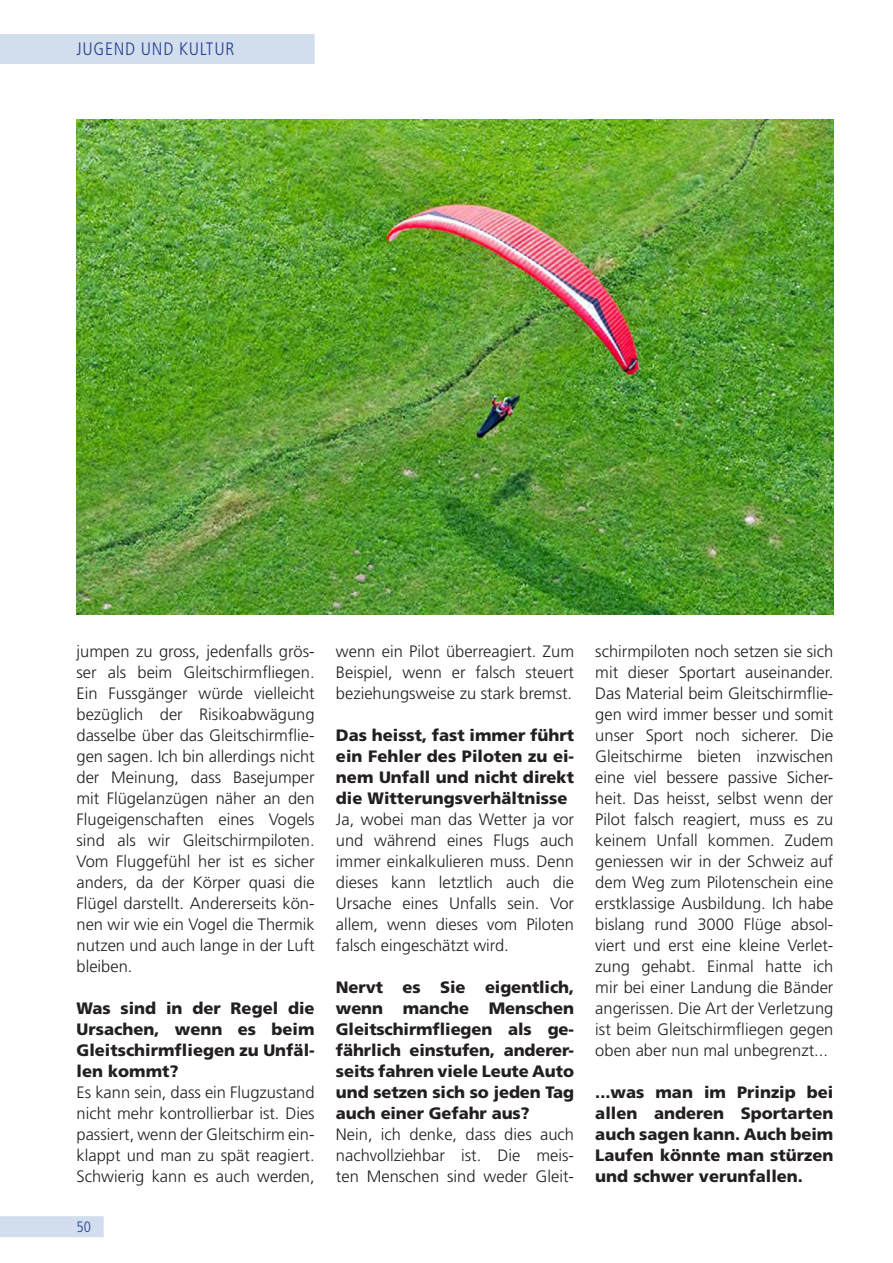
<style>
.page{position:relative;width:893px;height:1263px;background:#fff}
.page>*{position:absolute;margin:0;border:0;box-sizing:border-box;transform-origin:0 0}
.t1{font:300 condensed 18px "Frutiger";letter-spacing:.04em;color:#253f8e}
.t2{font:300 16.5px/21px "Frutiger";color:#231f20;text-align:justify}
.t3{font:900 16.5px/21px "Frutiger";color:#231f20;text-align:justify}
.t4{font:300 condensed 15px "Frutiger";color:#253f8e}
</style>
<div class="page">
<div style="left:0;top:1216px;width:104px;height:21px;background:#d2deee"></div>
<div style="left:0;top:34px;width:315px;height:30px;background:#d2deee"></div>
<img style="left:77px;top:119px;width:756px;height:496px">
<p class="t1" style="left:77px;top:38px;width:159px">JUGEND UND KULTUR</p>
<p class="t2" style="left:77px;top:641px;width:240px">jumpen zu gross, jedenfalls grös&shy;ser als beim Gleitschirmfliegen.<br>Ein Fussgänger würde vielleicht bezüglich der Risikoabwägung dasselbe über das Gleitschirmflie&shy;gen sagen. Ich bin allerdings nicht der Meinung, dass Basejumper mit Flügelanzügen näher an den Flugeigenschaften eines Vogels sind als wir Gleitschirmpiloten.<br>Vom Fluggefühl her ist es sicher anders, da der Körper quasi die Flügel darstellt. Andererseits kön&shy;nen wir wie ein Vogel die Thermik nutzen und auch lange in der Luft bleiben.</p>
<p class="t3" style="left:77px;top:997px;width:240px">Was sind in der Regel die Ursachen, wenn es beim Gleitschirmfliegen zu Unfäl&shy;len kommt?</p>
<p class="t2" style="left:77px;top:1082px;width:240px">Es kann sein, dass ein Flugzustand nicht mehr kontrollierbar ist. Dies passiert, wenn der Gleitschirm ein&shy;klappt und man zu spät reagiert.<br>Schwierig kann es auch werden,</p>
<p class="t4" style="left:77px;top:1218px;width:16px">50</p>
<p class="t2" style="left:336px;top:641px;width:240px">wenn ein Pilot überreagiert. Zum Beispiel, wenn er falsch steuert beziehungsweise zu stark bremst.</p>
<p class="t3" style="left:336px;top:724px;width:240px">Das heisst, fast immer führt ein Fehler des Piloten zu ei&shy;nem Unfall und nicht direkt die Witterungsverhältnisse</p>
<p class="t2" style="left:336px;top:809px;width:240px">Ja, wobei man das Wetter ja vor und während eines Flugs auch immer einkalkulieren muss. Denn dieses kann letztlich auch die Ursache eines Unfalls sein. Vor allem, wenn dieses vom Piloten falsch eingeschätzt wird.</p>
<p class="t3" style="left:336px;top:976px;width:240px">Nervt es Sie eigentlich, wenn manche Menschen Gleitschirmfliegen als ge&shy;fährlich einstufen, anderer&shy;seits fahren viele Leute Auto und setzen sich so jeden Tag auch einer Gefahr aus?</p>
<p class="t2" style="left:336px;top:1124px;width:240px">Nein, ich denke, dass dies auch nachvollziehbar ist. Die meis&shy;ten Menschen sind weder Gleit-</p>
<p class="t2" style="left:595px;top:641px;width:240px">schirmpiloten noch setzen sie sich mit dieser Sportart auseinander.<br>Das Material beim Gleitschirmflie&shy;gen wird immer besser und somit unser Sport noch sicherer. Die Gleitschirme bieten inzwischen eine viel bessere passive Sicher&shy;heit. Das heisst, selbst wenn der Pilot falsch reagiert, muss es zu keinem Unfall kommen. Zudem geniessen wir in der Schweiz auf dem Weg zum Pilotenschein eine erstklassige Ausbildung. Ich habe bislang rund 3000 Flüge absol&shy;viert und erst eine kleine Verlet&shy;zung gehabt. Einmal hatte ich mir bei einer Landung die Bänder angerissen. Die Art der Verletzung ist beim Gleitschirmfliegen gegen oben aber nun mal unbegrenzt...</p>
<p class="t3" style="left:595px;top:1082px;width:240px">...was man im Prinzip bei allen anderen Sportarten auch sagen kann. Auch beim Laufen könnte man stürzen und schwer verunfallen.</p>
</div>
